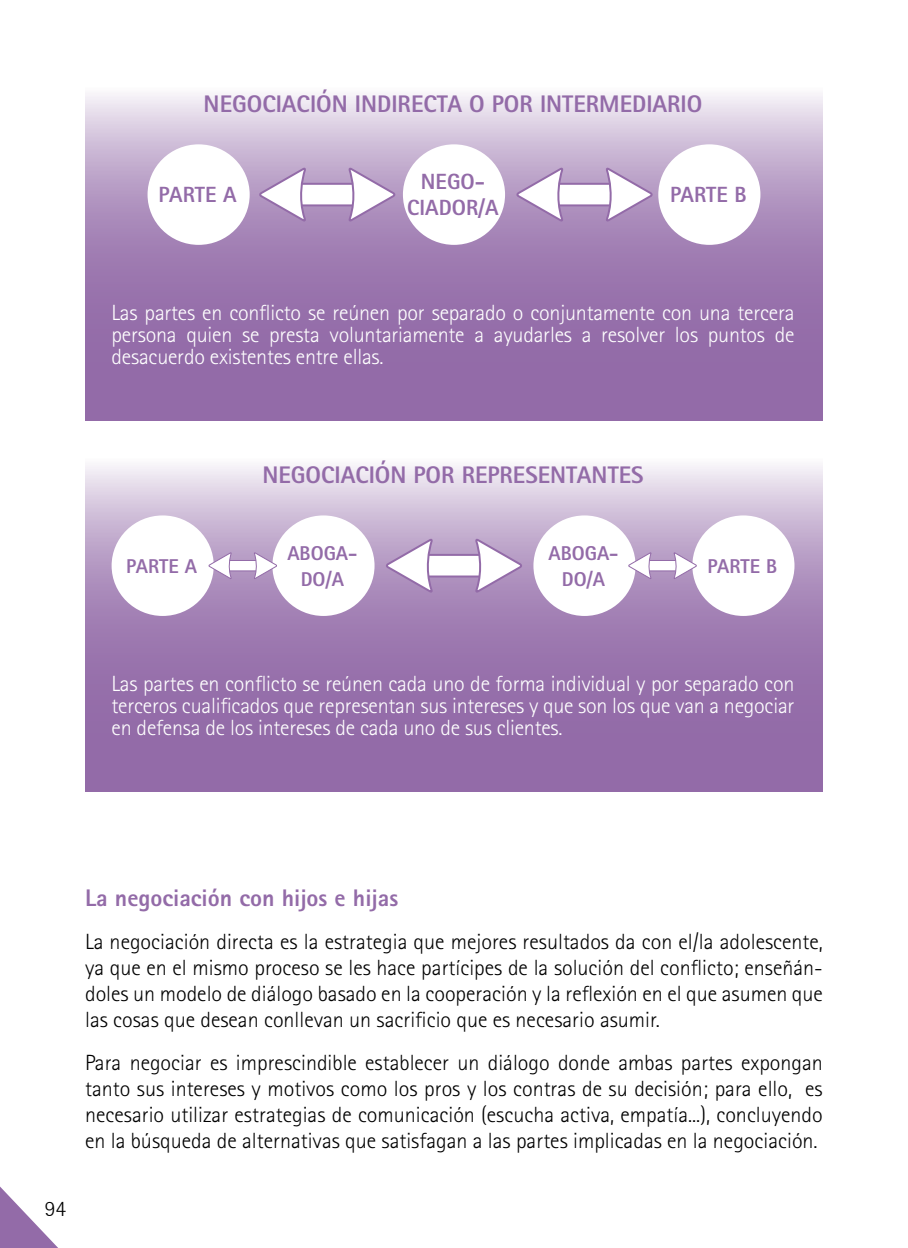
<style>
.page{position:relative;width:908px;height:1248px;background:#fff}
.page>*{position:absolute;margin:0;border:0;box-sizing:border-box;transform-origin:0 0}
.t1{font:800 24px "Rotis Sans Serif Std";color:#936ba8}
.t2{font:300 22px/26px "Rotis Sans Serif Std";color:#000;text-align:justify}
.t3{font:300 22px/22px "Rotis Sans Serif Std";letter-spacing:-.01em;color:#fff;text-align:justify}
.t4{font:800 22px/26px "Rotis Sans Serif Std";color:#936ba8;text-align:center}
.t5{font:300 22px "Rotis Sans Serif 45";color:#000}
.t6{font:800 20px/26px "Rotis Sans Serif Std";color:#936ba8;text-align:center}
</style>
<div class="page">
<svg style="left:0;top:1186px;width:57px;height:61px"></svg>
<svg style="left:85px;top:93px;width:737px;height:327px;background:#aa8bba"></svg>
<div style="left:147px;top:144px;width:102px;height:101px;background:#fff;border-radius:50%"></div>
<div style="left:658px;top:144px;width:102px;height:101px;background:#fff;border-radius:50%"></div>
<svg style="left:257px;top:165px;width:140px;height:58px"></svg>
<svg style="left:85px;top:465px;width:737px;height:326px;background:#a98aba"></svg>
<div style="left:272px;top:515px;width:102px;height:101px;background:#fff;border-radius:50%"></div>
<div style="left:533px;top:515px;width:102px;height:101px;background:#fff;border-radius:50%"></div>
<svg style="left:383px;top:536px;width:141px;height:58px"></svg>
<div style="left:403px;top:144px;width:102px;height:101px;background:#fff;border-radius:50%"></div>
<svg style="left:514px;top:165px;width:140px;height:58px"></svg>
<div style="left:692px;top:515px;width:102px;height:101px;background:#fff;border-radius:50%"></div>
<div style="left:111px;top:515px;width:103px;height:101px;background:#fff;border-radius:50%"></div>
<svg style="left:208px;top:552px;width:69px;height:27px"></svg>
<svg style="left:628px;top:552px;width:69px;height:27px"></svg>
<p class="t1" style="left:203px;top:89px;width:500px">NEGOCIACIÓN INDIRECTA O POR INTERMEDIARIO</p>
<p class="t4" style="left:158px;top:182px;width:79px">PARTE A</p>
<p class="t4" style="left:407px;top:169px;width:93px">NEGO-<br>CIADOR/A</p>
<p class="t4" style="left:669px;top:182px;width:78px">PARTE B</p>
<p class="t3" style="left:112px;top:302px;width:684px">Las partes en conflicto se reúnen por separado o conjuntamente con una tercera persona quien se presta voluntariamente a ayudarles a resolver los puntos de desacuerdo existentes entre ellas.</p>
<p class="t1" style="left:262px;top:460px;width:382px">NEGOCIACIÓN POR REPRESENTANTES</p>
<p class="t6" style="left:287px;top:539px;width:72px">ABOGA-<br>DO/A</p>
<p class="t6" style="left:548px;top:539px;width:71px">ABOGA-<br>DO/A</p>
<p class="t6" style="left:126px;top:552px;width:72px">PARTE A</p>
<p class="t6" style="left:707px;top:552px;width:71px">PARTE B</p>
<p class="t3" style="left:111px;top:673px;width:684px">Las partes en conflicto se reúnen cada uno de forma individual y por separado con terceros cualificados que representan sus intereses y que son los que van a negociar en defensa de los intereses de cada uno de sus clientes.</p>
<p class="t1" style="left:85px;top:882px;width:314px">La negociación con hijos e hijas</p>
<p class="t2" style="left:85px;top:928px;width:739px">La negociación directa es la estrategia que mejores resultados da con el/la adolescente, ya que en el mismo proceso se les hace partícipes de la solución del conflicto; enseñán&shy;doles un modelo de diálogo basado en la cooperación y la reflexión en el que asumen que las cosas que desean conllevan un sacrificio que es necesario asumir.</p>
<p class="t2" style="left:85px;top:1049px;width:739px">Para negociar es imprescindible establecer un diálogo donde ambas partes expongan tanto sus intereses y motivos como los pros y los contras de su decisión; para ello, es necesario utilizar estrategias de comunicación (escucha activa, empatía...), concluyendo en la búsqueda de alternativas que satisfagan a las partes implicadas en la negociación.</p>
<p class="t5" style="left:45px;top:1195px;width:23px">94</p>
</div>
